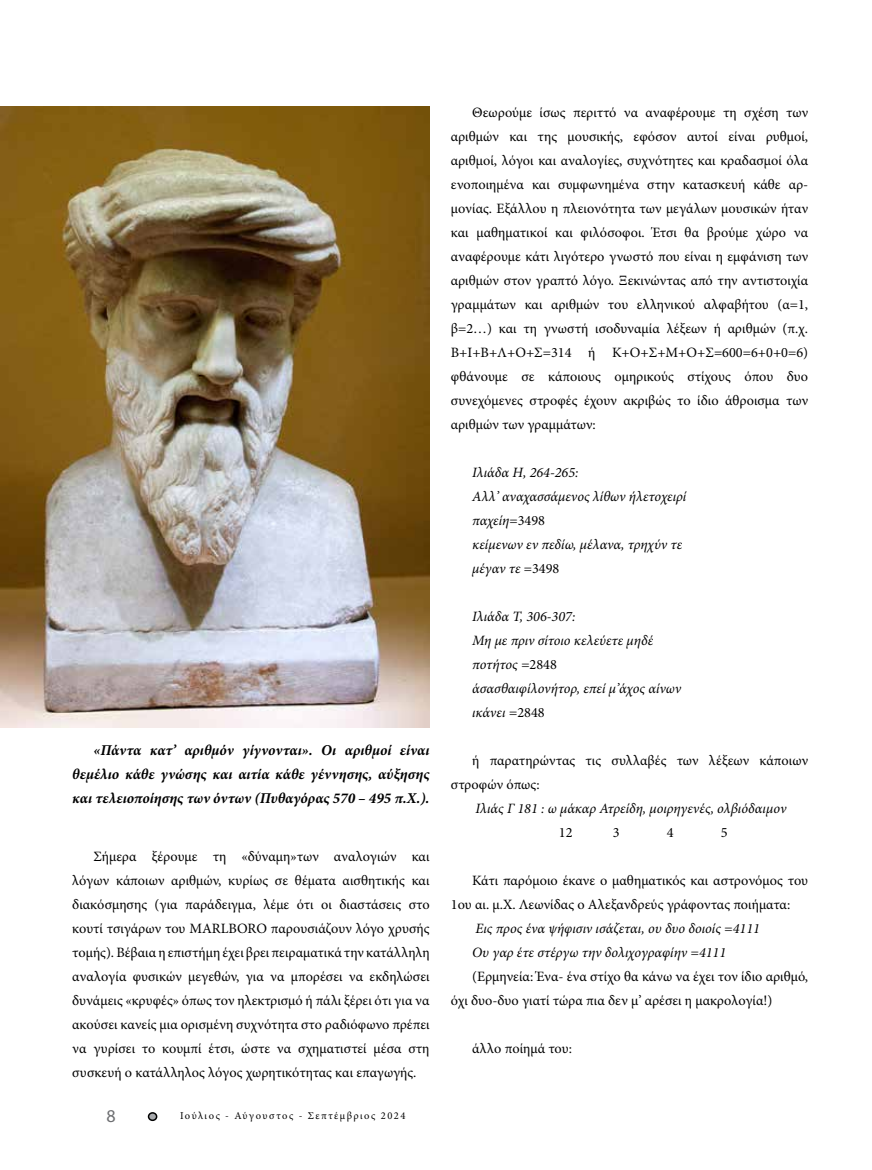
<style>
.page{position:relative;width:872px;height:1170px;background:#fff}
.page>*{position:absolute;margin:0;border:0;box-sizing:border-box;transform-origin:0 0}
.t1{font:18px "Myriad Pro";color:#6d6e71}
.t2{font:italic 700 15px/24px "Minion Pro";color:#000;text-align:justify}
.t3{font:14.25px/24px "Minion Pro";color:#000}
.t4{font:italic 14.25px/24px "Minion Pro";color:#000}
.t5{font:10.5px "Minion Pro";letter-spacing:.14em;color:#000}
.s1{font-style:normal}
</style>
<div class="page">
<div style="left:148px;top:1112px;width:9px;height:8px;background:#a7a9ac;border-radius:50%"></div>
<div style="left:148px;top:1111px;width:9px;height:9px;border:2px solid #000;border-radius:50%"></div>
<img style="left:0;top:106px;width:429px;height:621px">
<p class="t2" style="left:72px;top:738px;width:359px;text-indent:21px">«Πάντα κατ’ αριθμόν γίγνονται». Οι αριθμοί είναι θεμέλιο κάθε γνώσης και αιτία κάθε γέννησης, αύξησης και τελειοποίησης των όντων (Πυθαγόρας 570 – 495 π.Χ.).</p>
<p class="t3" style="left:72px;top:844px;width:359px;text-align:justify;text-indent:21px">Σήμερα ξέρουμε τη «δύναμη»των αναλογιών και λόγων κάποιων αριθμών, κυρίως σε θέματα αισθητικής και διακόσμησης (για παράδειγμα, λέμε ότι οι διαστάσεις στο κουτί τσιγάρων του MARLBORO παρουσιάζουν λόγο χρυσής τομής). Βέβαια η επιστήμη έχει βρει πειραματικά την κατάλληλη αναλογία φυσικών μεγεθών, για να μπορέσει να εκδηλώσει δυνάμεις «κρυφές» όπως τον ηλεκτρισμό ή πάλι ξέρει ότι για να ακούσει κανείς μια ορισμένη συχνότητα στο ραδιόφωνο πρέπει να γυρίσει το κουμπί έτσι, ώστε να σχηματιστεί μέσα στη συσκευή ο κατάλληλος λόγος χωρητικότητας και επαγωγής.</p>
<p class="t1" style="left:106px;top:1104px;width:11px">8</p>
<p class="t5" style="left:180px;top:1108px;width:227px">Ιούλιος - Αύγουστος - Σεπτέμβριος 2024</p>
<p class="t3" style="left:451px;top:100px;width:359px;text-align:justify;text-indent:21px">Θεωρούμε ίσως περιττό να αναφέρουμε τη σχέση των αριθμών και της μουσικής, εφόσον αυτοί είναι ρυθμοί, αριθμοί, λόγοι και αναλογίες, συχνότητες και κραδασμοί όλα ενοποιημένα και συμφωνημένα στην κατασκευή κάθε αρ&shy;μονίας. Εξάλλου η πλειονότητα των μεγάλων μουσικών ήταν και μαθηματικοί και φιλόσοφοι. Έτσι θα βρούμε χώρο να αναφέρουμε κάτι λιγότερο γνωστό που είναι η εμφάνιση των αριθμών στον γραπτό λόγο. Ξεκινώντας από την αντιστοιχία γραμμάτων και αριθμών του ελληνικού αλφαβήτου (α=1, β=2…) και τη γνωστή ισοδυναμία λέξεων ή αριθμών (π.χ.<br>Β+Ι+Β+Λ+Ο+Σ=314 ή Κ+Ο+Σ+Μ+Ο+Σ=600=6+0+0=6) φθάνουμε σε κάποιους ομηρικούς στίχους όπου δυο συνεχόμενες στροφές έχουν ακριβώς το ίδιο άθροισμα των αριθμών των γραμμάτων:</p>
<p class="t4" style="left:472px;top:460px;width:216px">Ιλιάδα Η, 264-265:<br>Αλλ’ αναχασσάμενος λίθων ήλετοχειρί παχείη<span class="s1">=3498<br></span>κείμενων εν πεδίω, μέλανα, τρηχύν τε μέγαν τε <span class="s1">=3498</span></p>
<p class="t4" style="left:472px;top:604px;width:211px">Ιλιάδα Τ, 306-307:<br>Μη με πριν σίτοιο κελεύετε μηδέ ποτήτος =<span class="s1">2848<br></span>άσασθαιφίλονήτορ, επεί μ’άχος αίνων ικάνει =<span class="s1">2848</span></p>
<p class="t3" style="left:451px;top:748px;width:359px;text-indent:21px">ή παρατηρώντας τις συλλαβές των λέξεων κάποιων στροφών όπως:</p>
<p class="t4" style="left:475px;top:796px;width:312px">Ιλιάς Γ 181 : ω μάκαρ Ατρείδη, μοιρηγενές, ολβιόδαιμον</p>
<p class="t3" style="left:559px;top:820px;width:15px">12</p>
<p class="t3" style="left:613px;top:820px;width:8px">3</p>
<p class="t3" style="left:667px;top:820px;width:8px">4</p>
<p class="t3" style="left:721px;top:820px;width:8px">5</p>
<p class="t3" style="left:451px;top:868px;width:359px;text-indent:21px">Κάτι παρόμοιο έκανε ο μαθηματικός και αστρονόμος του<br>1ου αι. μ.Χ. Λεωνίδας ο Αλεξανδρεύς γράφοντας ποιήματα:</p>
<p class="t4" style="left:472px;top:916px;width:289px">Εις προς ένα ψήφισιν ισάζεται, ου δυο δοιοίς =4111<br>Ου γαρ έτε στέργω την δολιχογραφίην =4111</p>
<p class="t3" style="left:451px;top:964px;width:359px;text-indent:21px">(Ερμηνεία: Ένα- ένα στίχο θα κάνω να έχει τον ίδιο αριθμό, όχι δυο-δυο γιατί τώρα πια δεν μ’ αρέσει η μακρολογία!)</p>
<p class="t3" style="left:472px;top:1036px;width:101px">άλλο ποίημά του:</p>
</div>
